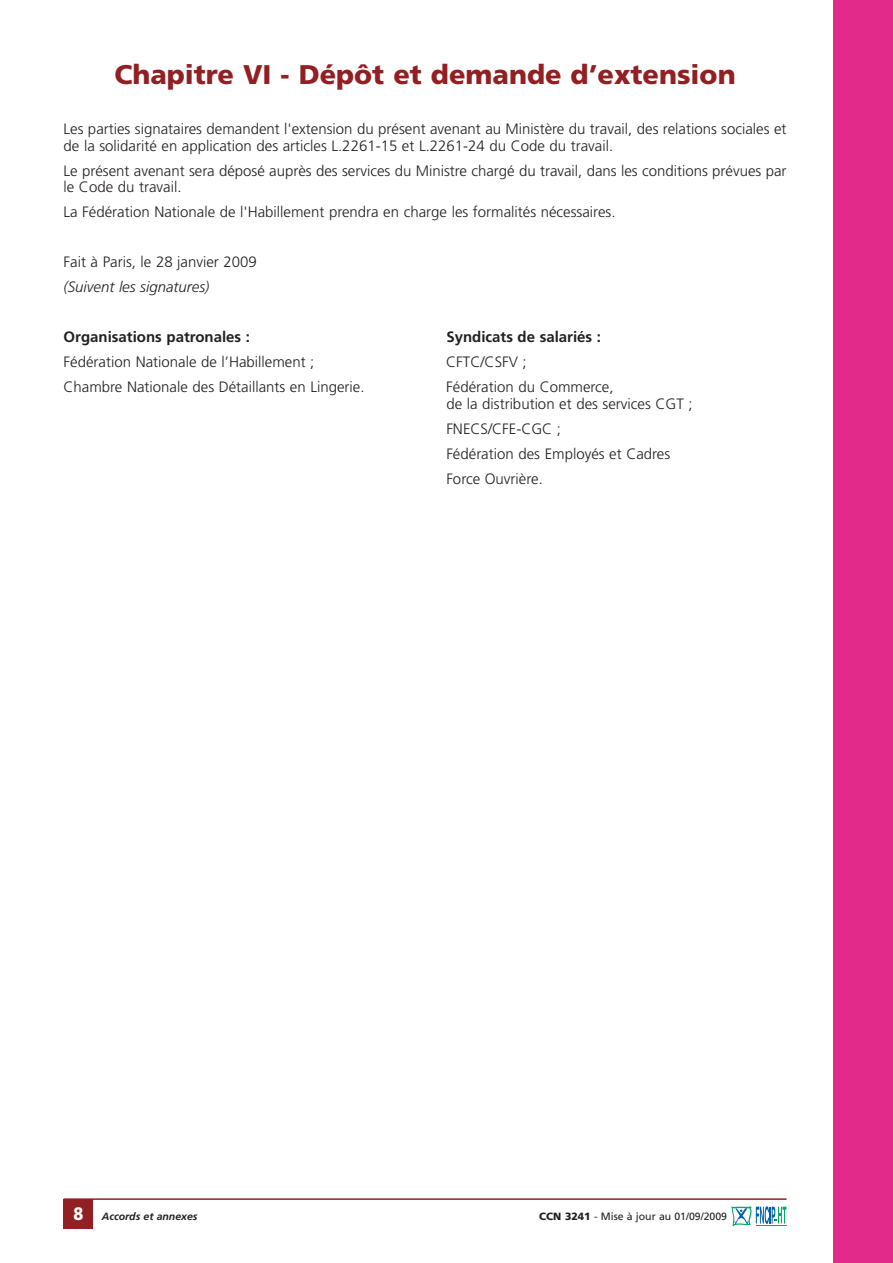
<style>
.page{position:relative;width:893px;height:1263px;background:#fff}
.page>*{position:absolute;margin:0;border:0;box-sizing:border-box;transform-origin:0 0}
.t1{font:900 27px "Frutiger";color:#922023}
.t2{font:900 18px "Frutiger";color:#fff;scale:.9 1}
.t3{font:300 15px/16.5px "Frutiger";color:#231f20}
.t4{font:700 15px "Frutiger";color:#231f20}
.t5{font:italic 300 15px "Frutiger";color:#231f20}
.t6{font:10.5px "Frutiger";color:#231f20}
.t7{font:italic 700 10.5px "Frutiger";color:#231f20}
.s1{font-weight:900}
</style>
<div class="page">
<div style="left:833px;top:0;width:59px;height:1263px;background:#e22a8a"></div>
<div style="left:64px;top:1199px;width:29px;height:30px;background:#922023"></div>
<hr style="left:64px;top:1198px;width:722px;height:2px;background:#922023">
<svg style="left:731px;top:1206px;width:55px;height:20px"></svg>
<hr style="left:756px;top:1225px;width:30px;height:1px;background:#00ab66">
<h1 class="t1" style="left:114px;top:64px;width:623px">Chapitre VI - Dépôt et demande d’extension</h1>
<p class="t3" style="left:64px;top:122px;width:724px">Les parties signataires demandent l'extension du présent avenant au Ministère du travail, des relations sociales et de la solidarité en application des articles L.2261-15 et L.2261-24 du Code du travail.</p>
<p class="t3" style="left:64px;top:163px;width:724px">Le présent avenant sera déposé auprès des services du Ministre chargé du travail, dans les conditions prévues par le Code du travail.</p>
<p class="t3" style="left:64px;top:205px;width:553px">La Fédération Nationale de l'Habillement prendra en charge les formalités nécessaires.</p>
<p class="t3" style="left:64px;top:255px;width:195px">Fait à Paris, le 28 janvier 2009</p>
<p class="t5" style="left:64px;top:281px;width:147px">(Suivent les signatures)</p>
<p class="t4" style="left:64px;top:331px;width:188px">Organisations patronales :</p>
<p class="t4" style="left:446px;top:331px;width:156px">Syndicats de salariés :</p>
<p class="t3" style="left:64px;top:355px;width:252px">Fédération Nationale de l’Habillement ;</p>
<p class="t3" style="left:446px;top:355px;width:82px">CFTC/CSFV ;</p>
<p class="t3" style="left:64px;top:380px;width:302px">Chambre Nationale des Détaillants en Lingerie.</p>
<p class="t3" style="left:446px;top:380px;width:248px">Fédération du Commerce,<br>de la distribution et des services CGT ;</p>
<p class="t3" style="left:446px;top:417px;width:225px;line-height:25px">FNECS/CFE-CGC ;<br>Fédération des Employés et Cadres<br>Force Ouvrière.</p>
<p class="t2" style="left:74px;top:1207px;width:13px">8</p>
<p class="t7" style="left:102px;top:1212px;width:97px">Accords et annexes</p>
<p class="t6" style="left:539px;top:1212px;width:189px"><span class="s1">CCN 3241</span> - Mise à jour au 01/09/2009</p>
</div>
